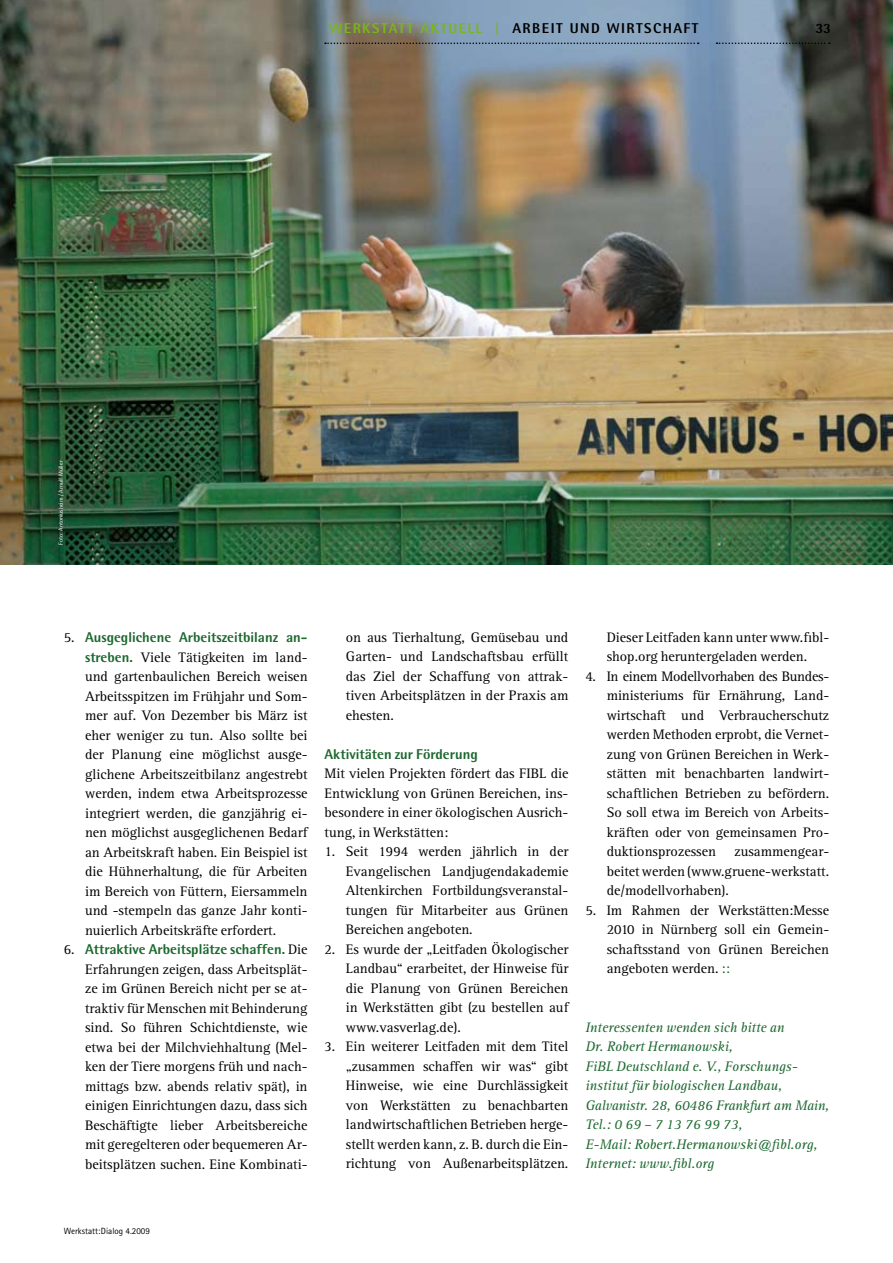
<style>
.page{position:relative;width:893px;height:1263px;background:#fff}
.page>*{position:absolute;margin:0;border:0;box-sizing:border-box;transform-origin:0 0}
.t1{font:14.25px/19.5px "Rotis Serif";color:#000;text-align:justify}
.t2{font:italic 14.25px/19.5px "Rotis Serif";color:#1c682f}
.t3{font:800 14.25px "Rotis Semi Sans";color:#1c682f}
.t4{font:800 14.25px "Rotis Semi Sans";letter-spacing:.1em;color:#000}
.t5{font:9px "Rotis Sans Serif";color:#000}
.t6{font:6px "Rotis Semi Sans";color:#fff}
.s1{color:#7ab51d}
.s2{font-family:"Rotis Serif";font-weight:700;color:#7ab51d}
.s3{font-family:"Rotis Serif";font-weight:400;color:#000}
.s4{font-family:"Rotis Semi Sans";font-weight:800;color:#1c682f}
.s5{color:#1c682f}
</style>
<div class="page">
<img style="left:0;top:0;width:893px;height:564px">
<svg style="left:716px;top:43px;width:114px;height:1px"></svg>
<svg style="left:325px;top:43px;width:374px;height:1px"></svg>
<p class="t4" style="left:329px;top:19px;width:370px"><span class="s1">werkstatt aktuell</span> <span class="s2">|</span> arbeit und wirtschaft</p>
<p class="t4" style="left:815px;top:19px;width:17px">33</p>
<p class="t6" style="left:57px;top:545px;width:86px;rotate:-90deg">Foto: Antoniusheim / Arnulf Müller</p>
<p class="t3" style="left:64px;top:628px;width:245px"><span class="s3">5.</span> Ausgeglichene Arbeitszeitbilanz an-</p>
<p class="t1" style="left:85px;top:647px;width:224px"><span class="s4">streben.</span> Viele Tätigkeiten im land&shy;und gartenbaulichen Bereich weisen Arbeitsspitzen im Frühjahr und Som&shy;mer auf. Von Dezember bis März ist eher weniger zu tun. Also sollte bei der Planung eine möglichst ausge&shy;glichene Arbeitszeitbilanz angestrebt werden, indem etwa Arbeitsprozesse integriert werden, die ganzjährig ei&shy;nen möglichst ausgeglichenen Bedarf an Arbeitskraft haben. Ein Beispiel ist die Hühnerhaltung, die für Arbeiten im Bereich von Füttern, Eiersammeln und -stempeln das ganze Jahr konti&shy;nuierlich Arbeitskräfte erfordert.</p>
<p class="t3" style="left:64px;top:940px;width:245px"><span class="s3">6.</span> Attraktive Arbeitsplätze schaffen. <span class="s3">Die</span></p>
<p class="t1" style="left:85px;top:959px;width:224px">Erfahrungen zeigen, dass Arbeitsplät&shy;ze im Grünen Bereich nicht per se at&shy;traktiv für Menschen mit Behinderung sind. So führen Schichtdienste, wie etwa bei der Milchviehhaltung (Mel&shy;ken der Tiere morgens früh und nach&shy;mittags bzw. abends relativ spät), in einigen Einrichtungen dazu, dass sich Beschäftigte lieber Arbeitsbereiche mit geregelteren oder bequemeren Ar&shy;beitsplätzen suchen. Eine Kombinati-</p>
<p class="t1" style="left:346px;top:628px;width:224px">on aus Tierhaltung, Gemüsebau und Garten- und Landschaftsbau erfüllt das Ziel der Schaffung von attrak&shy;tiven Arbeitsplätzen in der Praxis am ehesten.</p>
<p class="t3" style="left:325px;top:745px;width:155px">Aktivitäten zur Förderung</p>
<p class="t1" style="left:325px;top:764px;width:245px">Mit vielen Projekten fördert das FIBL die Entwicklung von Grünen Bereichen, ins&shy;besondere in einer ökologischen Ausrich&shy;tung, in Werkstätten:</p>
<p class="t1" style="left:346px;top:842px;width:224px;text-indent:-21px">1. Seit 1994 werden jährlich in der Evangelischen Landjugendakademie Altenkirchen Fortbildungsveranstal&shy;tungen für Mitarbeiter aus Grünen Bereichen angeboten.</p>
<p class="t1" style="left:346px;top:940px;width:224px;text-indent:-21px">2. Es wurde der „Leitfaden Ökologischer Landbau“ erarbeitet, der Hinweise für die Planung von Grünen Bereichen in Werkstätten gibt (zu bestellen auf www.vasverlag.de).</p>
<p class="t1" style="left:346px;top:1037px;width:224px;text-indent:-21px">3. Ein weiterer Leitfaden mit dem Titel „zusammen schaffen wir was“ gibt Hinweise, wie eine Durchlässigkeit von Werkstätten zu benachbarten landwirtschaftlichen Betrieben herge&shy;stellt werden kann, z. B. durch die Ein&shy;richtung von Außenarbeitsplätzen.</p>
<p class="t1" style="left:607px;top:628px;width:224px">Dieser Leitfaden kann unter www.fibl&shy;shop.org heruntergeladen werden.</p>
<p class="t1" style="left:607px;top:667px;width:224px;text-indent:-21px">4. In einem Modellvorhaben des Bundes&shy;ministeriums für Ernährung, Land&shy;wirtschaft und Verbraucherschutz werden Methoden erprobt, die Vernet&shy;zung von Grünen Bereichen in Werk&shy;stätten mit benachbarten landwirt&shy;schaftlichen Betrieben zu befördern.<br>So soll etwa im Bereich von Arbeits&shy;kräften oder von gemeinsamen Pro&shy;duktionsprozessen</p>
<p class="t1" style="left:607px;top:842px;width:224px;text-indent:128px">zusammengear&shy;beitet werden (www.gruene-werkstatt. de/modellvorhaben).</p>
<p class="t1" style="left:607px;top:901px;width:224px;text-indent:-21px">5. Im Rahmen der Werkstätten:Messe 2010 in Nürnberg soll ein Gemein&shy;schaftsstand von Grünen Bereichen angeboten werden. <span class="s5">::</span></p>
<p class="t2" style="left:585px;top:1018px;width:245px">Interessenten wenden sich bitte an<br>Dr. Robert Hermanowski,<br>FiBL Deutschland e. V., Forschungs&shy;institut für biologischen Landbau,<br>Galvanistr. 28, 60486 Frankfurt am Main,<br>Tel.: 0 69 – 7 13 76 99 73,<br>E-Mail: Robert.Hermanowski@fibl.org,<br>Internet: www.fibl.org</p>
<p class="t5" style="left:64px;top:1225px;width:88px">Werkstatt:Dialog 4.2009</p>
</div>
